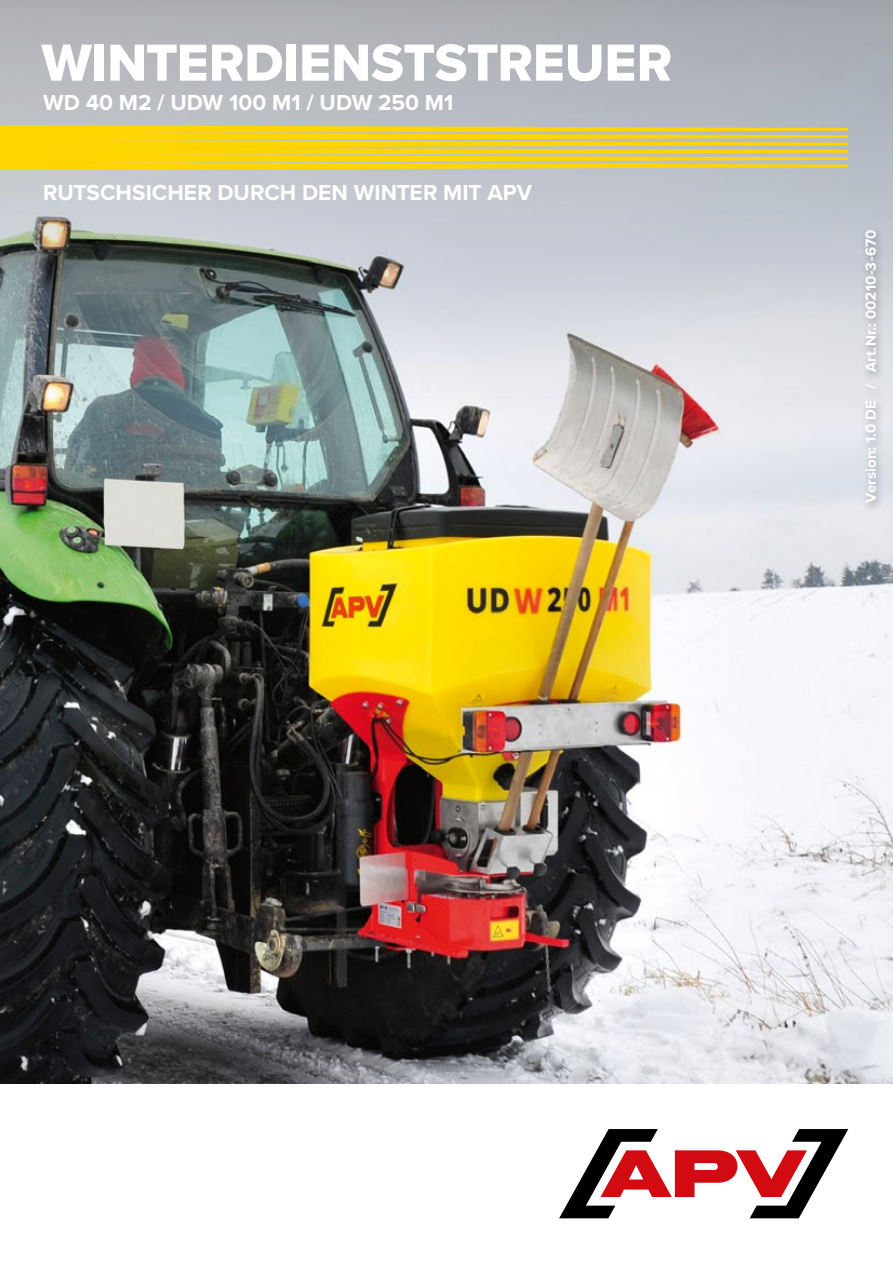
<style>
.page{position:relative;width:893px;height:1263px;background:#fff}
.page>*{position:absolute;margin:0;border:0;box-sizing:border-box;transform-origin:0 0}
.t1{font:54px "Proxima Nova Extrabld";letter-spacing:-.005em;color:#fff}
.t2{font:700 22.5px "Proxima Nova";color:#fff}
.t3{font:700 15px "Proxima Nova";letter-spacing:.005em;color:#fff}
</style>
<div class="page">
<img style="left:0;top:421px;width:893px;height:663px">
<svg style="left:0;top:0;width:893px;height:421px;background:#b2b7bc"></svg>
<svg style="left:559px;top:1129px;width:289px;height:89px"></svg>
<svg style="left:50px;top:125px;width:798px;height:45px;background:#eace3b"></svg>
<div style="left:0;top:125px;width:50px;height:45px;background:#ffd500"></div>
<div style="left:859px;top:226px;width:27px;height:288px;background:#000;opacity:.32"></div>
<h1 class="t1" style="left:41px;top:22px;width:632px">WINTERDIENSTSTREUER</h1>
<p class="t2" style="left:43px;top:86px;width:412px">WD 40 M2 / UDW 100 M1 / UDW 250 M1</p>
<p class="t2" style="left:43px;top:176px;width:490px">RUTSCHSICHER DURCH DEN WINTER MIT APV</p>
<p class="t3" style="left:860px;top:503px;width:274px;rotate:-90deg">Version: 1.0 DE / Art.Nr.: 00210-3-670</p>
</div>
